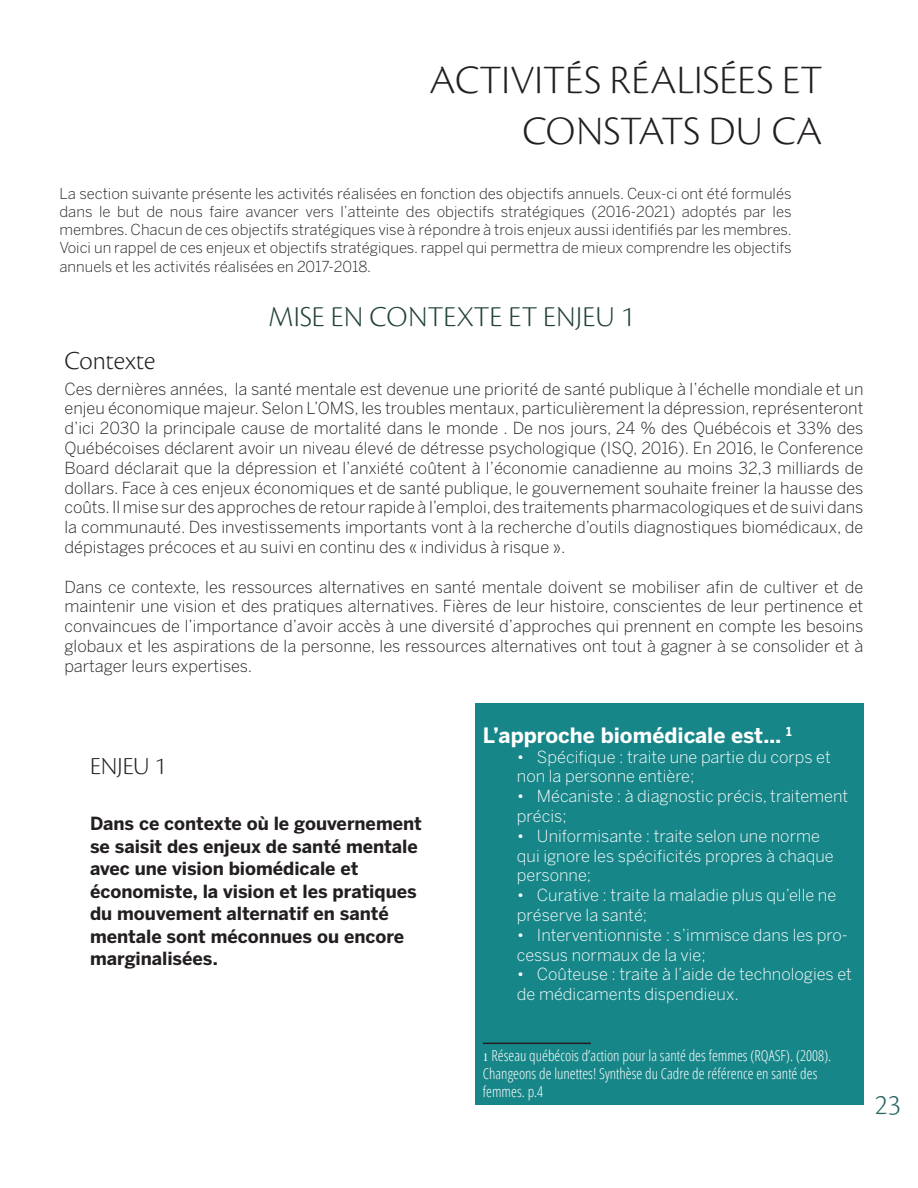
<style>
.page{position:relative;width:918px;height:1188px;background:#fff}
.page>*{position:absolute;margin:0;border:0;box-sizing:border-box;transform-origin:0 0}
.t1{font:42px/50.4px "Cronos Pro Lt Subh";letter-spacing:.01em;color:#231f20;text-align:right}
.t2{font:30px "Cronos Pro Lt Subh";letter-spacing:.01em;color:#204039}
.t3{font:30px "Cronos Pro Lt Subh";color:#296565}
.t4{font:27px "Cronos Pro Lt Subh";letter-spacing:-.01em;color:#231f20}
.t5{font:25.5px "Cronos Pro Lt Subh";color:#231f20}
.t6{font:700 21px "Benton Sans";color:#fff}
.t7{font:700 18px/22.5px "Benton Sans";color:#231f20}
.t8{font:300 16.5px/19.8px "Benton Sans";color:#231f20;text-align:justify}
.t9{font:300 16.5px/19.8px "Benton Sans";color:#fff}
.t10{font:300 15px/18px "Benton Sans";color:#231f20;text-align:justify}
.t11{font:300 condensed 15px/18px "Open Sans";color:#fff}
.s1{font-family:"Minion Pro";font-weight:400;font-stretch:normal;font-size:12px}
</style>
<div class="page">
<div style="left:475px;top:704px;width:388px;height:401px;background:#178688"></div>
<hr style="left:483px;top:1043px;width:108px;height:1px;background:#231f20">
<h1 class="t1" style="left:430px;top:55px;width:394px">ACTIVITÉS RÉALISÉES ET<br>CONSTATS DU CA</h1>
<p class="t10" style="left:60px;top:184px;width:734px">La section suivante présente les activités réalisées en fonction des objectifs annuels. Ceux-ci ont été formulés dans le but de nous faire avancer vers l’atteinte des objectifs stratégiques (2016-2021) adoptés par les membres. Chacun de ces objectifs stratégiques vise à répondre à trois enjeux aussi identifiés par les membres.<br>Voici un rappel de ces enjeux et objectifs stratégiques. rappel qui permettra de mieux comprendre les objectifs</p>
<p class="t10" style="left:60px;top:258px;width:313px">annuels et les activités réalisées en 2017-2018.</p>
<h2 class="t2" style="left:269px;top:299px;width:367px">MISE EN CONTEXTE ET ENJEU 1</h2>
<h3 class="t4" style="left:64px;top:345px;width:92px">Contexte</h3>
<p class="t8" style="left:64px;top:378px;width:801px">Ces dernières années, la santé mentale est devenue une priorité de santé publique à l’échelle mondiale et un enjeu économique majeur. Selon L’OMS, les troubles mentaux, particulièrement la dépression, représenteront d’ici 2030 la principale cause de mortalité dans le monde . De nos jours, 24 % des Québécois et 33% des Québécoises déclarent avoir un niveau élevé de détresse psychologique (ISQ, 2016). En 2016, le Conference Board déclarait que la dépression et l’anxiété coûtent à l’économie canadienne au moins 32,3 milliards de dollars. Face à ces enjeux économiques et de santé publique, le gouvernement souhaite freiner la hausse des coûts. Il mise sur des approches de retour rapide à l’emploi, des traitements pharmacologiques et de suivi dans la communauté. Des investissements importants vont à la recherche d’outils diagnostiques biomédicaux, de dépistages précoces et au suivi en continu des « individus à risque ».</p>
<p class="t8" style="left:64px;top:576px;width:801px">Dans ce contexte, les ressources alternatives en santé mentale doivent se mobiliser afin de cultiver et de maintenir une vision et des pratiques alternatives. Fières de leur histoire, conscientes de leur pertinence et convaincues de l’importance d’avoir accès à une diversité d’approches qui prennent en compte les besoins globaux et les aspirations de la personne, les ressources alternatives ont tout à gagner à se consolider et à partager leurs expertises.</p>
<h3 class="t5" style="left:90px;top:751px;width:77px">ENJEU 1</h3>
<p class="t7" style="left:90px;top:812px;width:333px">Dans ce contexte où le gouvernement se saisit des enjeux de santé mentale avec une vision biomédicale et économiste, la vision et les pratiques du mouvement alternatif en santé mentale sont méconnues ou encore marginalisées.</p>
<p class="t6" style="left:483px;top:723px;width:310px">L’approche biomédicale est… <sup>1</sup></p>
<p class="t9" style="left:517px;top:746px;width:315px">• Spécifique : traite une partie du corps et non la personne entière;</p>
<p class="t9" style="left:517px;top:786px;width:333px">• Mécaniste : à diagnostic précis, traitement précis;</p>
<p class="t9" style="left:517px;top:826px;width:318px">• Uniformisante : traite selon une norme qui ignore les spécificités propres à chaque personne;</p>
<p class="t9" style="left:517px;top:885px;width:321px">• Curative : traite la maladie plus qu’elle ne préserve la santé;</p>
<p class="t9" style="left:517px;top:925px;width:332px">• Interventionniste : s’immisce dans les pro&shy;cessus normaux de la vie;</p>
<p class="t9" style="left:517px;top:964px;width:337px">• Coûteuse : traite à l’aide de technologies et de médicaments dispendieux.</p>
<p class="t11" style="left:483px;top:1046px;width:350px"><span class="s1">1</span> Réseau québécois d’action pour la santé des femmes (RQASF). (2008).<br>Changeons de lunettes! Synthèse du Cadre de référence en santé des femmes. p.4</p>
<h2 class="t3" style="left:875px;top:1087px;width:28px">23</h2>
</div>
